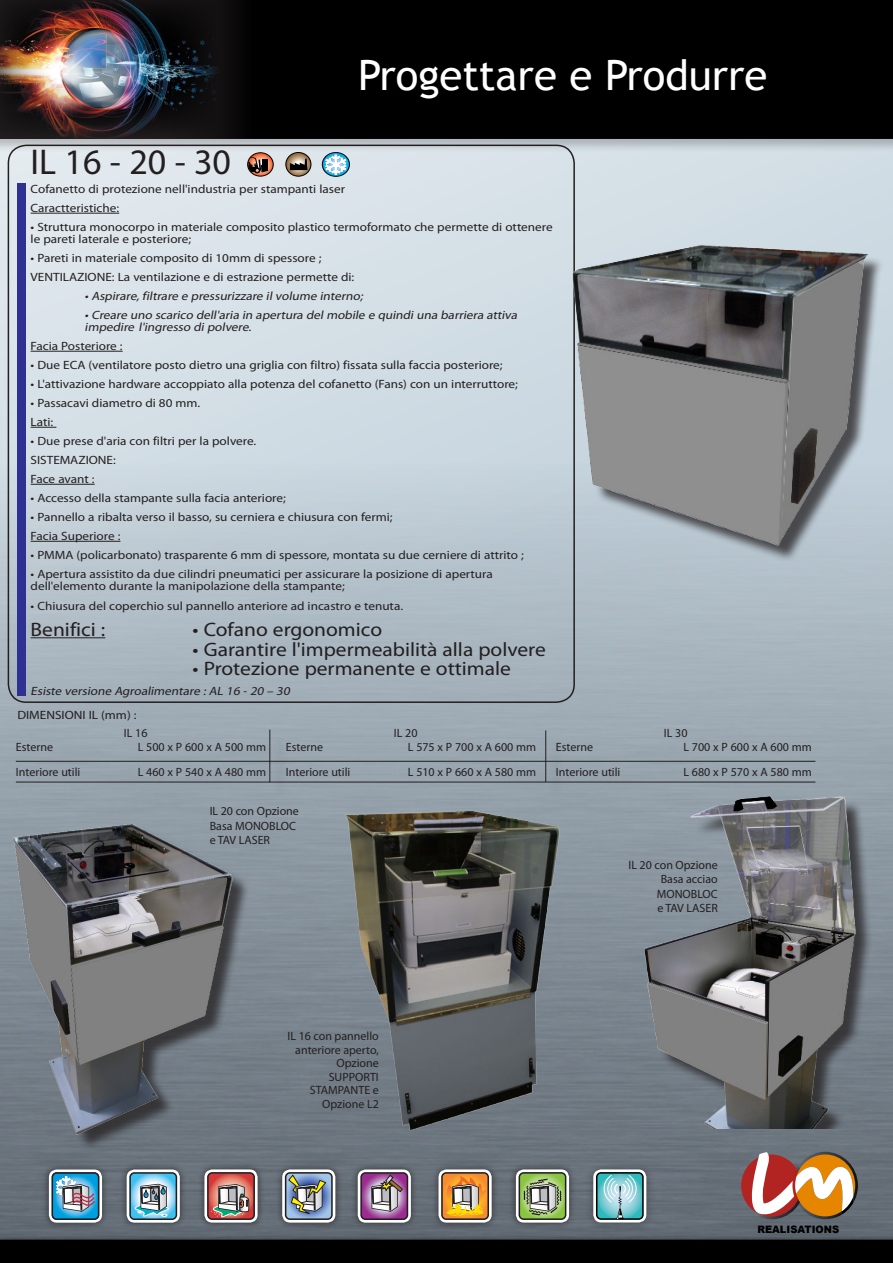
<style>
.page{position:relative;width:893px;height:1263px;background:#fff}
.page>*{position:absolute;margin:0;border:0;box-sizing:border-box;transform-origin:0 0}
.t1{font:42px "Trebuchet MS";color:#fff}
.t2{font:42px "Myriad Pro";color:#fff}
.t3{font:36px "Myriad Pro";color:#231f20}
.t4{font:19.5px "Myriad Pro";color:#231f20;scale:1.1 1}
.t5{font:12px/19px "Myriad Pro";color:#231f20;scale:1.1 1}
.t6{font:12px/14.4px "Myriad Pro";color:#231f20;text-align:right}
.t7{font:italic 12px/12px "Myriad Pro";color:#231f20;scale:1.1 1}
.t8{font:900 10.2px "Arial";color:#000}
</style>
<div class="page">
<div style="left:0;top:0;width:893px;height:1240px;background:#d6e0e7"></div>
<img style="left:0;top:463px;width:893px;height:770px">
<div style="left:0;top:0;width:893px;height:153px;background:#231f20;opacity:.25"></div>
<div style="left:0;top:1233px;width:893px;height:30px;background:#231f20;opacity:.25"></div>
<img style="left:0;top:0;width:148px;height:139px">
<svg style="left:148px;top:0;width:745px;height:139px;background:#020203"></svg>
<div style="left:0;top:1239px;width:893px;height:24px;background:#000"></div>
<svg style="left:739px;top:1152px;width:119px;height:67px;background:#b9876c"></svg>
<div style="left:42px;top:1162px;width:67px;height:67px;background:#231f20;opacity:.75"></div>
<div style="left:49px;top:1169px;width:53px;height:54px;background:#fff;border-radius:8px"></div>
<svg style="left:51px;top:1171px;width:49px;height:50px;background:#669cb9"></svg>
<div style="left:119px;top:1162px;width:68px;height:67px;background:#231f20;opacity:.75"></div>
<div style="left:127px;top:1169px;width:53px;height:54px;background:#fff;border-radius:8px"></div>
<svg style="left:127px;top:1171px;width:51px;height:50px;background:#86b2c3"></svg>
<div style="left:275px;top:1162px;width:67px;height:67px;background:#231f20;opacity:.75"></div>
<div style="left:282px;top:1169px;width:53px;height:53px;background:#fff;border-radius:8px"></div>
<svg style="left:284px;top:1171px;width:49px;height:50px;background:#8a98a2"></svg>
<div style="left:350px;top:1162px;width:68px;height:67px;background:#231f20;opacity:.75"></div>
<div style="left:358px;top:1169px;width:53px;height:54px;background:#fff;border-radius:8px"></div>
<svg style="left:360px;top:1171px;width:49px;height:50px;background:#9c7396"></svg>
<div style="left:431px;top:1162px;width:68px;height:67px;background:#231f20;opacity:.75"></div>
<div style="left:438px;top:1169px;width:54px;height:53px;background:#fff;border-radius:8px"></div>
<svg style="left:440px;top:1171px;width:50px;height:50px;background:#cc9a57"></svg>
<div style="left:508px;top:1162px;width:68px;height:67px;background:#231f20;opacity:.75"></div>
<div style="left:516px;top:1169px;width:53px;height:53px;background:#fff;border-radius:8px"></div>
<svg style="left:518px;top:1171px;width:49px;height:50px;background:#91a775"></svg>
<div style="left:584px;top:1160px;width:72px;height:72px;background:#231f20;opacity:.5"></div>
<div style="left:593px;top:1169px;width:53px;height:53px;background:#fff;border-radius:8px"></div>
<svg style="left:595px;top:1171px;width:49px;height:49px;background:#78b7bc"></svg>
<hr style="left:31px;top:213px;width:88px;height:1px;background:#231f20">
<hr style="left:31px;top:351px;width:92px;height:1px;background:#231f20">
<svg style="left:31px;top:427px;width:25px;height:1px"></svg>
<hr style="left:31px;top:484px;width:64px;height:1px;background:#231f20">
<hr style="left:31px;top:541px;width:89px;height:1px;background:#231f20">
<hr style="left:31px;top:637px;width:74px;height:1px;background:#231f20">
<div style="left:18px;top:183px;width:8px;height:513px;background:#2e3092"></div>
<hr style="left:16px;top:761px;width:799px;height:1px;background:#231f20">
<hr style="left:16px;top:782px;width:799px;height:1px;background:#231f20">
<div style="left:197px;top:1162px;width:68px;height:67px;background:#231f20;opacity:.75"></div>
<div style="left:204px;top:1169px;width:54px;height:53px;background:#fff;border-radius:8px"></div>
<svg style="left:204px;top:1171px;width:52px;height:50px"></svg>
<div style="left:285px;top:152px;width:26px;height:25px;border:1px solid #000;border-radius:50%"></div>
<svg style="left:286px;top:152px;width:25px;height:24px"></svg>
<div style="left:248px;top:152px;width:26px;height:25px;border:1px solid #000;border-radius:50%"></div>
<svg style="left:248px;top:153px;width:25px;height:23px"></svg>
<div style="left:322px;top:152px;width:28px;height:25px;border:1px solid #000;border-radius:50%"></div>
<svg style="left:322px;top:152px;width:27px;height:24px"></svg>
<div style="left:272px;top:734px;width:17px;height:65px;background:#231f20;opacity:.75"></div>
<hr style="left:270px;top:729px;width:1px;height:53px;background:#231f20">
<div style="left:548px;top:735px;width:17px;height:64px;background:#231f20;opacity:.75"></div>
<hr style="left:545px;top:730px;width:1px;height:52px;background:#231f20">
<div style="left:576px;top:248px;width:309px;height:315px;background:#231f20;opacity:.75"></div>
<img style="left:547px;top:210px;width:346px;height:336px">
<div style="left:15px;top:827px;width:235px;height:325px;background:#231f20;opacity:.75"></div>
<img style="left:0;top:794px;width:250px;height:341px">
<img style="left:644px;top:787px;width:241px;height:342px">
<img style="left:339px;top:807px;width:234px;height:328px">
<h1 class="t1" style="left:358px;top:50px;width:411px">Progettare e Produrre</h1>
<h1 class="t2" style="left:349px;top:49px;width:378px">Conc p eur Fab icant</h1>
<h2 class="t3" style="left:31px;top:140px;width:202px">IL 16 - 20 - 30</h2>
<p class="t5" style="left:31px;top:179px;width:287px">Cofanetto di protezione nell'industria per stampanti laser<br>Caractteristiche:</p>
<p class="t5" style="left:31px;top:221px;width:476px;line-height:12px">• Struttura monocorpo in materiale composito plastico termoformato che permette di ottenere le pareti laterale e posteriore;</p>
<p class="t5" style="left:31px;top:248px;width:296px">• Pareti in materiale composito di 10mm di spessore ;<br>VENTILAZIONE: La ventilazione e di estrazione permette di:</p>
<p class="t7" style="left:85px;top:290px;width:257px">•Aspirare,filtrare e pressurizzare ilvolume interno;</p>
<p class="t7" style="left:85px;top:309px;width:397px">•Creare uno scarico dell'aria in apertura delmobile e quindiuna barriera attiva impedire l'ingresso dipolvere.</p>
<p class="t5" style="left:31px;top:336px;width:85px">Facia Posteriore :</p>
<p class="t5" style="left:31px;top:355px;width:431px">• Due ECA (ventilatore posto dietro una griglia con filtro) fissata sulla faccia posteriore;</p>
<p class="t5" style="left:31px;top:374px;width:444px">• L'attivazione hardware accoppiato alla potenza del cofanetto (Fans) con un interruttore;</p>
<p class="t5" style="left:31px;top:393px;width:156px">• Passacavi diametro di 80 mm.<br>Lati:</p>
<p class="t5" style="left:31px;top:431px;width:207px">• Due prese d'aria con filtri per la polvere.<br>SISTEMAZIONE:<br>Face avant :</p>
<p class="t5" style="left:31px;top:488px;width:233px">• Accesso della stampante sulla facia anteriore;</p>
<p class="t5" style="left:31px;top:507px;width:331px">• Pannello a ribalta verso il basso, su cerniera e chiusura con fermi;<br>Facia Superiore :</p>
<p class="t5" style="left:31px;top:545px;width:450px">• PMMA (policarbonato) trasparente 6 mm di spessore, montata su due cerniere di attrito ;</p>
<p class="t5" style="left:31px;top:568px;width:422px;line-height:12px">• Apertura assistito da due cilindri pneumatici per assicurare la posizione di apertura dell'elemento durante la manipolazione della stampante;</p>
<p class="t5" style="left:31px;top:596px;width:340px">• Chiusura del coperchio sul pannello anteriore ad incastro e tenuta.</p>
<h3 class="t4" style="left:31px;top:617px;width:69px">Benifici :</h3>
<h3 class="t4" style="left:193px;top:617px;width:174px">• Cofano ergonomico</h3>
<h3 class="t4" style="left:193px;top:637px;width:323px">• Garantire l'impermeabilità alla polvere</h3>
<h3 class="t4" style="left:193px;top:657px;width:291px">• Protezione permanente e ottimale</h3>
<p class="t7" style="left:31px;top:685px;width:239px">Esiste versione Agroalimentare :AL 16 -20 – 30</p>
<p class="t5" style="left:124px;top:706px;width:23px;line-height:17.5px;text-indent:-107px">DIMENSIONI IL (mm) :<br>IL 16</p>
<p class="t6" style="left:394px;top:725px;width:25px">IL 20</p>
<p class="t6" style="left:664px;top:725px;width:25px">IL 30</p>
<p class="t6" style="left:16px;top:740px;width:39px">Esterne</p>
<p class="t6" style="left:138px;top:740px;width:130px">L 500 x P 600 x A 500 mm</p>
<p class="t6" style="left:286px;top:740px;width:39px">Esterne</p>
<p class="t6" style="left:408px;top:740px;width:130px">L 575 x P 700 x A 600 mm</p>
<p class="t6" style="left:556px;top:740px;width:39px">Esterne</p>
<p class="t6" style="left:683px;top:740px;width:130px">L 700 x P 600 x A 600 mm</p>
<p class="t6" style="left:16px;top:765px;width:66px">Interiore utili</p>
<p class="t6" style="left:138px;top:765px;width:130px">L 460 x P 540 x A 480 mm</p>
<p class="t6" style="left:286px;top:765px;width:66px">Interiore utili</p>
<p class="t6" style="left:408px;top:765px;width:130px">L 510 x P 660 x A 580 mm</p>
<p class="t6" style="left:556px;top:765px;width:66px">Interiore utili</p>
<p class="t6" style="left:683px;top:765px;width:130px">L 680 x P 570 x A 580 mm</p>
<p class="t6" style="left:210px;top:804px;width:91px;text-align:left">IL 20 con Opzione<br>Basa MONOBLOC e TAV LASER</p>
<p class="t6" style="left:288px;top:1029px;width:93px;line-height:13.5px">IL 16 con pannello anteriore aperto,<br>Opzione<br>SUPPORTI<br>STAMPANTE e<br>Opzione L2</p>
<p class="t6" style="left:628px;top:857px;width:91px">IL 20 con Opzione<br>Basa acciao<br>MONOBLOC<br>e TAV LASER</p>
<p class="t8" style="left:757px;top:1223px;width:83px">REALISATIONS</p>
</div>
